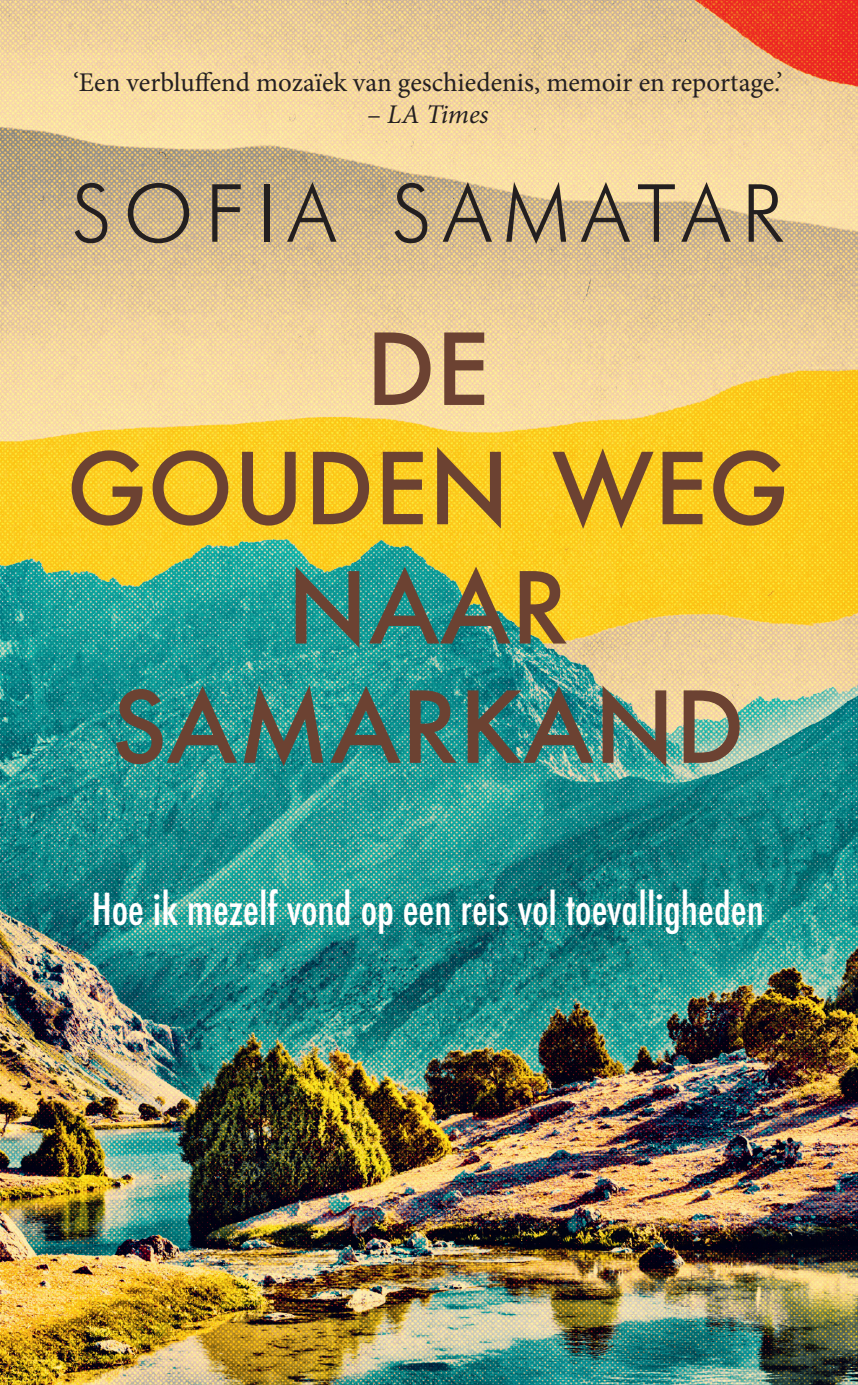
<style>
.page{position:relative;width:858px;height:1385px;background:#fff}
.page>*{position:absolute;margin:0;border:0;box-sizing:border-box;transform-origin:0 0}
.t1{font:500 96.08px "Futura";color:#6c4232}
.t2{font:300 80.33px "Futura BT";letter-spacing:.145em;color:#231f20}
.t3{font:500 condensed 42.75px "Futura";color:#fff}
.t4{font:27px "Minion Pro";color:#231f20}
.t5{font:italic 27px "Minion Pro";letter-spacing:-.01em;color:#231f20}
.s1{font-style:normal}
</style>
<div class="page">
<img style="left:0;top:0;width:858px;height:1384px">
<p class="t4" style="left:73px;top:64px;width:711px">‘Een verbluffend mozaïek van geschiedenis, memoir en reportage.’</p>
<p class="t5" style="left:367px;top:96px;width:123px"><span class="s1">–</span> LA Times</p>
<p class="t2" style="left:72px;top:164px;width:713px">SOFIA SAMATAR</p>
<p class="t1" style="left:366px;top:303px;width:126px">DE</p>
<p class="t1" style="left:67px;top:422px;width:724px">GOUDEN WEG</p>
<p class="t1" style="left:287px;top:542px;width:283px">NAAR</p>
<p class="t1" style="left:111px;top:661px;width:635px">SAMARKAND</p>
<p class="t3" style="left:92px;top:881px;width:674px">Hoe ik mezelf vond op een reis vol toevalligheden</p>
</div>
